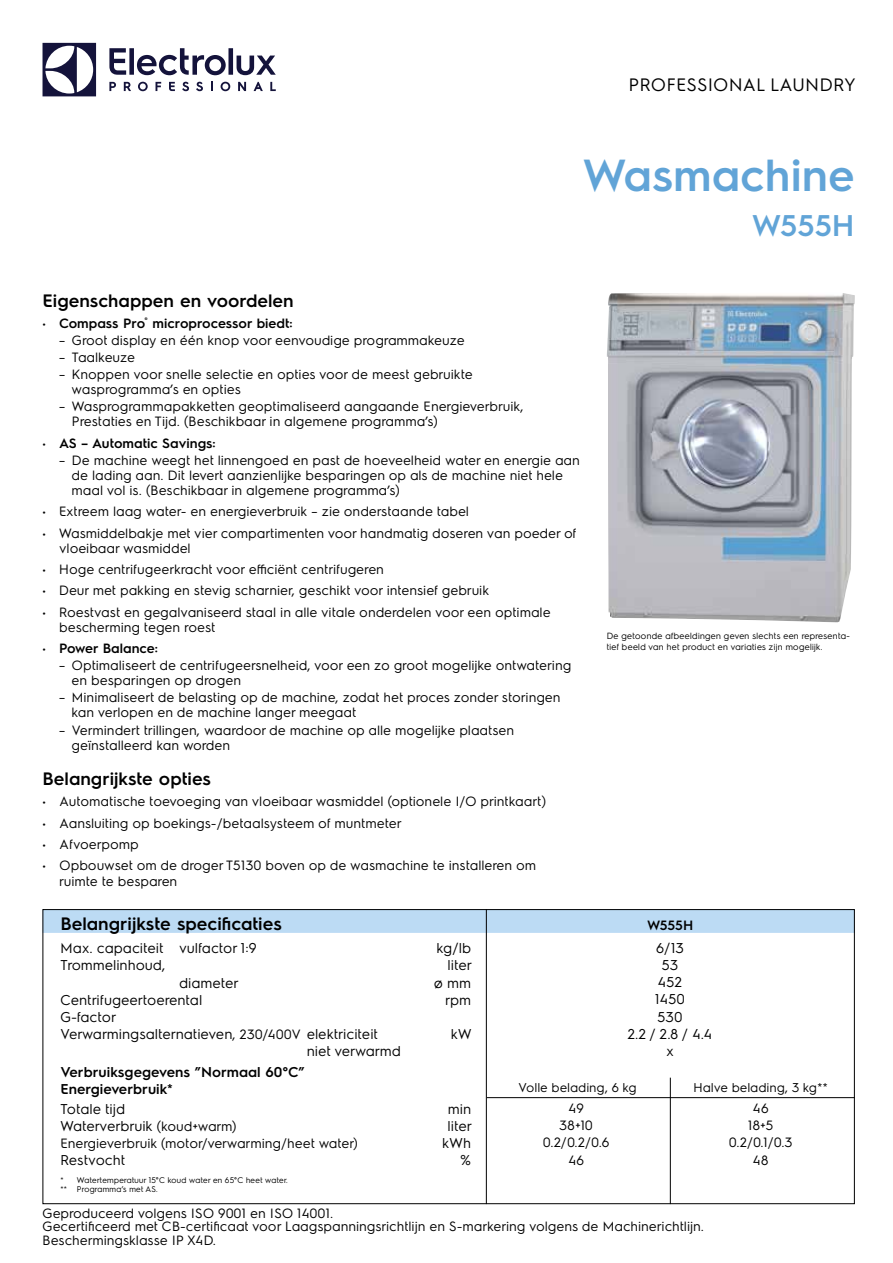
<style>
.page{position:relative;width:893px;height:1263px;background:#fff}
.page>*{position:absolute;margin:0;border:0;box-sizing:border-box;transform-origin:0 0}
.t1{font:600 45px "Electrolux Sans";color:#61a4d7}
.t2{font:600 30px "Electrolux Sans";color:#61a4d7}
.t3{font:600 18px "Electrolux Sans";color:#000}
.t4{font:18px "Electrolux Sans";color:#000}
.t5{font:14.25px/17.1px "Electrolux Sans";color:#000;text-align:center}
.t6{font:600 14.25px/17.1px "Electrolux Sans";color:#000}
.t7{font:13.5px/15px "Electrolux Sans";color:#000}
.t8{font:600 13.5px "Electrolux Sans";color:#000}
.t9{font:12.75px "Electrolux Sans";color:#000}
.t10{font:9px/10.8px "Electrolux Sans";color:#000}
.t11{font:8.25px/9px "Electrolux Sans";color:#000}
.s1{font-weight:400}
.s2{font-size:13.5px}
</style>
<div class="page">
<svg style="left:43px;top:43px;width:53px;height:53px"></svg>
<svg style="left:109px;top:48px;width:167px;height:27px"></svg>
<svg style="left:270px;top:82px;width:6px;height:9px"></svg>
<svg style="left:221px;top:82px;width:9px;height:9px"></svg>
<svg style="left:211px;top:82px;width:2px;height:9px"></svg>
<svg style="left:196px;top:82px;width:7px;height:9px"></svg>
<svg style="left:182px;top:82px;width:7px;height:9px"></svg>
<svg style="left:169px;top:82px;width:6px;height:9px"></svg>
<svg style="left:156px;top:82px;width:5px;height:9px"></svg>
<svg style="left:138px;top:82px;width:10px;height:9px"></svg>
<svg style="left:124px;top:82px;width:7px;height:9px"></svg>
<svg style="left:109px;top:82px;width:7px;height:9px"></svg>
<svg style="left:254px;top:82px;width:9px;height:9px"></svg>
<svg style="left:238px;top:82px;width:8px;height:9px"></svg>
<div style="left:45px;top:911px;width:808px;height:22px;background:#bcdbf4"></div>
<hr style="left:486px;top:909px;width:1px;height:295px;background:#000">
<img style="left:607px;top:293px;width:248px;height:329px">
<hr style="left:487px;top:1097px;width:368px;height:1px;background:#000">
<hr style="left:670px;top:1078px;width:1px;height:126px;background:#000">
<h3 class="t4" style="left:629px;top:72px;width:229px">PROFESSIONAL LAUNDRY</h3>
<h1 class="t1" style="left:582px;top:143px;width:274px">Wasmachine</h1>
<h2 class="t2" style="left:752px;top:204px;width:104px">W555H</h2>
<h3 class="t3" style="left:43px;top:288px;width:253px">Eigenschappen en voordelen</h3>
<p class="t8" style="left:43px;top:314px;width:252px"><span class="s1">•</span> Compass Pro<sup>®</sup> microprocessor biedt:</p>
<p class="t7" style="left:59px;top:332px;width:407px">– Groot display en één knop voor eenvoudige programmakeuze</p>
<p class="t7" style="left:59px;top:349px;width:78px">– Taalkeuze</p>
<p class="t7" style="left:72px;top:366px;width:403px;text-indent:-13px">– Knoppen voor snelle selectie en opties voor de meest gebruikte wasprogramma’s en opties</p>
<p class="t7" style="left:72px;top:398px;width:454px;text-indent:-13px">– Wasprogrammapakketten geoptimaliseerd aangaande Energieverbruik,<br>Prestaties en Tijd. (Beschikbaar in algemene programma’s)</p>
<p class="t8" style="left:43px;top:434px;width:175px"><span class="s1">•</span> AS – Automatic Savings:</p>
<p class="t7" style="left:72px;top:452px;width:510px;text-indent:-13px">– De machine weegt het linnengoed en past de hoeveelheid water en energie aan de lading aan. Dit levert aanzienlijke besparingen op als de machine niet hele maal vol is. (Beschikbaar in algemene programma’s)</p>
<p class="t7" style="left:43px;top:503px;width:428px">• Extreem laag water- en energieverbruik – zie onderstaande tabel</p>
<p class="t7" style="left:60px;top:525px;width:519px;text-indent:-17px">• Wasmiddelbakje met vier compartimenten voor handmatig doseren van poeder of vloeibaar wasmiddel</p>
<p class="t7" style="left:43px;top:561px;width:343px">• Hoge centrifugeerkracht voor efficiënt centrifugeren</p>
<p class="t7" style="left:43px;top:582px;width:448px">• Deur met pakking en stevig scharnier, geschikt voor intensief gebruik</p>
<p class="t7" style="left:60px;top:604px;width:493px;text-indent:-17px">• Roestvast en gegalvaniseerd staal in alle vitale onderdelen voor een optimale bescherming tegen roest</p>
<p class="t8" style="left:43px;top:639px;width:117px"><span class="s1">•</span> Power Balance:</p>
<p class="t7" style="left:72px;top:657px;width:501px;text-indent:-13px">– Optimaliseert de centrifugeersnelheid, voor een zo groot mogelijke ontwatering en besparingen op drogen</p>
<p class="t7" style="left:72px;top:689px;width:491px;text-indent:-13px">– Minimaliseert de belasting op de machine, zodat het proces zonder storingen kan verlopen en de machine langer meegaat</p>
<p class="t7" style="left:72px;top:721px;width:444px;text-indent:-13px">– Vermindert trillingen, waardoor de machine op alle mogelijke plaatsen geïnstalleerd kan worden</p>
<h3 class="t3" style="left:43px;top:766px;width:170px">Belangrijkste opties</h3>
<p class="t7" style="left:43px;top:793px;width:506px">• Automatische toevoeging van vloeibaar wasmiddel (optionele I/O printkaart)</p>
<p class="t7" style="left:43px;top:814px;width:361px">• Aansluiting op boekings-/betaalsysteem of muntmeter</p>
<p class="t7" style="left:43px;top:836px;width:98px">• Afvoerpomp</p>
<p class="t7" style="left:60px;top:857px;width:478px;line-height:15.8px;text-indent:-17px">• Opbouwset om de droger T5130 boven op de wasmachine te installeren om ruimte te besparen</p>
<h3 class="t3" style="left:60px;top:911px;width:223px">Belangrijkste specificaties</h3>
<p class="t5" style="left:60px;top:939px;width:198px">Max. capaciteit vulfactor 1:9</p>
<p class="t5" style="left:437px;top:939px;width:36px">kg/lb</p>
<p class="t5" style="left:60px;top:956px;width:107px">Trommelinhoud,</p>
<p class="t5" style="left:448px;top:956px;width:26px">liter</p>
<p class="t5" style="left:179px;top:973px;width:61px">diameter</p>
<p class="t5" style="left:434px;top:973px;width:39px">ø mm</p>
<p class="t5" style="left:60px;top:990px;width:144px">Centrifugeertoerental</p>
<p class="t5" style="left:445px;top:990px;width:27px">rpm</p>
<p class="t5" style="left:60px;top:1007px;width:319px;text-align:left">G-factor<br>Verwarmingsalternatieven<span class="s2">, 230/400V</span> elektriciteit</p>
<p class="t5" style="left:451px;top:1024px;width:22px">kW</p>
<p class="t5" style="left:307px;top:1041px;width:96px">niet verwarmd</p>
<p class="t10" style="left:607px;top:630px;width:245px">De getoonde afbeeldingen geven slechts een representa&shy;tief beeld van het product en variaties zijn mogelijk.</p>
<p class="t8" style="left:647px;top:915px;width:48px">W555H</p>
<p class="t5" style="left:628px;top:939px;width:86px">6/13<br>53<br>452<br>1450<br>530<br>2.2 / 2.8 / 4.4 x</p>
<p class="t6" style="left:60px;top:1063px;width:246px">Verbruiksgegevens ”Normaal 60°C”<br>Energieverbruik*</p>
<p class="t5" style="left:60px;top:1099px;width:67px">Totale tijd</p>
<p class="t5" style="left:448px;top:1099px;width:25px">min</p>
<p class="t5" style="left:60px;top:1116px;width:178px">Waterverbruik <span class="s2">(koud+warm)</span></p>
<p class="t5" style="left:448px;top:1116px;width:26px">liter</p>
<p class="t7" style="left:60px;top:1135px;width:299px">Energieverbruik (motor/verwarming/heet water)</p>
<p class="t5" style="left:442px;top:1133px;width:30px">kWh</p>
<p class="t5" style="left:60px;top:1150px;width:67px">Restvocht</p>
<p class="t5" style="left:460px;top:1150px;width:12px">%</p>
<p class="t11" style="left:60px;top:1175px;width:229px">* Watertemperatuur 15°C koud water en 65°C heet water. ** Programma’s met AS.</p>
<p class="t9" style="left:519px;top:1079px;width:120px">Volle belading, 6 kg</p>
<p class="t9" style="left:693px;top:1079px;width:136px">Halve belading, 3 kg**</p>
<p class="t7" style="left:569px;top:1100px;width:17px">49</p>
<p class="t7" style="left:753px;top:1100px;width:18px">46</p>
<p class="t7" style="left:559px;top:1117px;width:35px">38+10</p>
<p class="t7" style="left:748px;top:1117px;width:27px">18+5</p>
<p class="t7" style="left:543px;top:1134px;width:68px">0.2/0.2/0.6</p>
<p class="t7" style="left:729px;top:1134px;width:65px">0.2/0.1/0.3</p>
<p class="t7" style="left:568px;top:1151px;width:18px">46</p>
<p class="t7" style="left:753px;top:1151px;width:18px">48</p>
<p class="t7" style="left:43px;top:1205px;width:663px;line-height:13.5px">Geproduceerd volgens ISO 9001 en ISO 14001.<br>Gecertificeerd met CB-certificaat voor Laagspanningsrichtlijn en S-markering volgens de Machinerichtlijn.<br>Beschermingsklasse IP X4D.</p>
</div>
